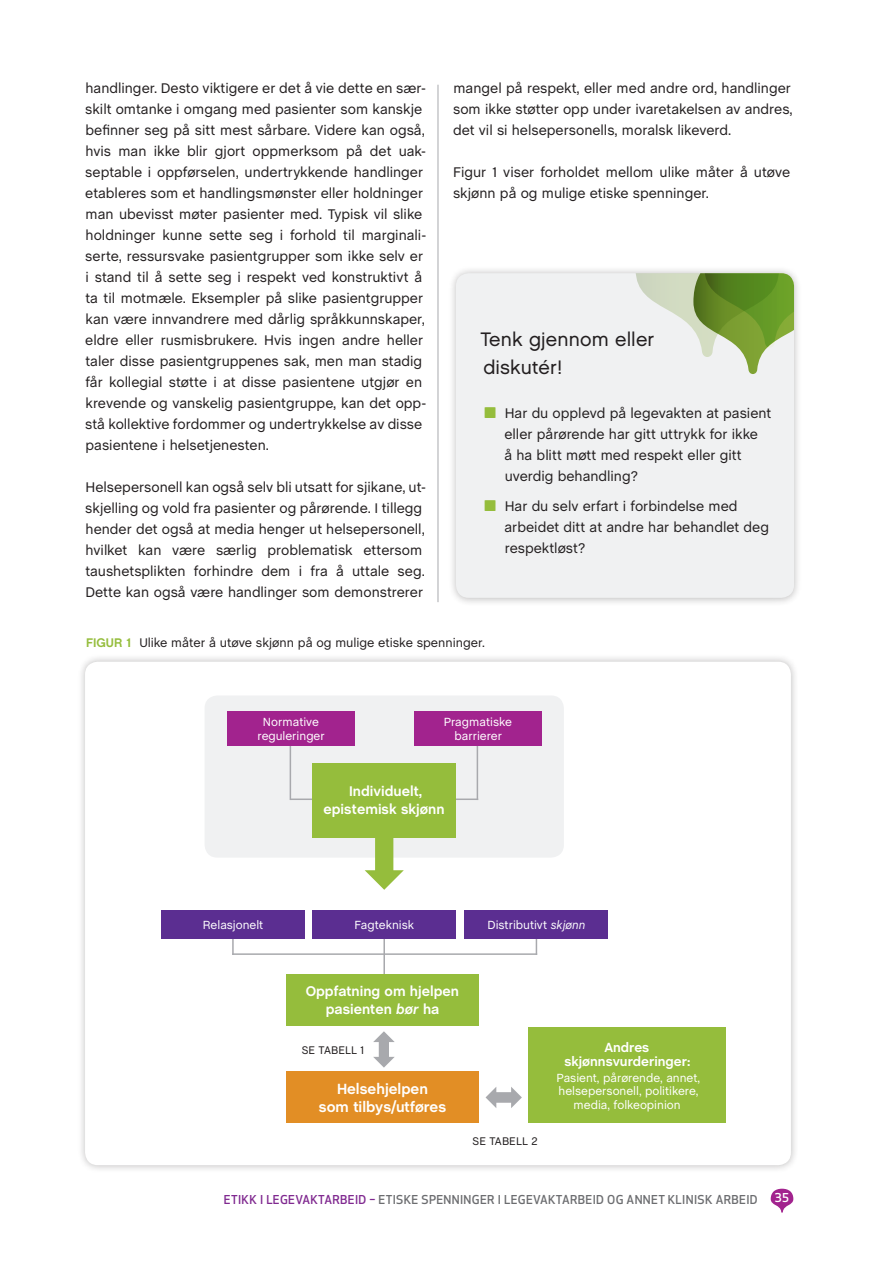
<style>
.page{position:relative;width:893px;height:1263px;background:#fff}
.page>*{position:absolute;margin:0;border:0;box-sizing:border-box;transform-origin:0 0}
.t1{font:19.5px/27.8px "Chalet London Nineteen Sixty";letter-spacing:.01em;color:#231f20}
.t2{font:700 15px/18px "Chalet";color:#fff;text-align:center}
.t3{font:14.25px/21px "Chalet";color:#231f20}
.t4{font:700 14.25px/18px "Chalet";color:#fff;text-align:center}
.t5{font:700 13.5px/14.2px "Chalet";color:#fff;text-align:center}
.t6{font:12.75px "Chalet";color:#231f20}
.t7{font:12px/13.5px "Chalet";color:#fff;text-align:center}
.t8{font:500 12px "Apex New";letter-spacing:.03em;color:#6c6d70}
.t9{font:500 12px "Apex New";letter-spacing:.03em;color:#802990}
.t10{font:500 12px "Apex New";color:#fff}
.t11{font:11.25px "Chalet";color:#231f20}
.s1{font-weight:700;color:#95bd3c}
.s2{font-style:italic}
.s3{color:#6c6d70}
</style>
<div class="page">
<svg style="left:771px;top:1189px;width:22px;height:24px"></svg>
<hr style="left:438px;top:85px;width:1px;height:517px;background:#a8a9ad">
<div style="left:448px;top:265px;width:354px;height:341px;background:#231f20;opacity:.3"></div>
<div style="left:456px;top:273px;width:338px;height:325px;background:#f0f1f2;border-radius:13px"></div>
<svg style="left:636px;top:273px;width:158px;height:101px"></svg>
<div style="left:77px;top:653px;width:722px;height:520px;background:#231f20;opacity:.3"></div>
<div style="left:85px;top:662px;width:706px;height:503px;background:#fff;border-radius:13px"></div>
<div style="left:205px;top:695px;width:359px;height:163px;background:#f0f1f2;border-radius:13px"></div>
<hr style="left:232px;top:922px;width:2px;height:33px;background:#a8a9ad">
<hr style="left:290px;top:741px;width:1px;height:59px;background:#a8a9ad">
<hr style="left:477px;top:741px;width:1px;height:59px;background:#a8a9ad">
<hr style="left:232px;top:953px;width:305px;height:2px;background:#a8a9ad">
<hr style="left:290px;top:798px;width:188px;height:2px;background:#a8a9ad">
<hr style="left:383px;top:922px;width:2px;height:61px;background:#a8a9ad">
<hr style="left:536px;top:922px;width:1px;height:33px;background:#a8a9ad">
<div style="left:313px;top:763px;width:143px;height:74px;background:#95bd3c"></div>
<div style="left:286px;top:974px;width:193px;height:51px;background:#95bd3c"></div>
<div style="left:286px;top:1072px;width:193px;height:51px;background:#e28e25"></div>
<div style="left:161px;top:910px;width:143px;height:29px;background:#5b2e91"></div>
<div style="left:313px;top:910px;width:143px;height:29px;background:#5b2e91"></div>
<div style="left:465px;top:910px;width:143px;height:29px;background:#5b2e91"></div>
<div style="left:529px;top:1027px;width:197px;height:96px;background:#95bd3c"></div>
<svg style="left:365px;top:837px;width:39px;height:53px"></svg>
<svg style="left:373px;top:1031px;width:22px;height:36px"></svg>
<svg style="left:486px;top:1087px;width:36px;height:21px"></svg>
<div style="left:227px;top:711px;width:128px;height:34px;background:#a2238e"></div>
<div style="left:414px;top:711px;width:128px;height:34px;background:#a2238e"></div>
<p class="t3" style="left:85px;top:78px;width:342px">handlinger. Desto viktigere er det å vie dette en sær&shy;skilt omtanke i omgang med pasienter som kanskje befinner seg på sitt mest sårbare. Videre kan også, hvis man ikke blir gjort oppmerksom på det uak&shy;septable i oppførselen, undertrykkende handlinger etableres som et handlingsmønster eller holdninger man ubevisst møter pasienter med. Typisk vil slike holdninger kunne sette seg i forhold til marginali&shy;serte, ressursvake pasientgrupper som ikke selv er i stand til å sette seg i respekt ved konstruktivt å ta til motmæle. Eksempler på slike pasientgrupper kan være innvandrere med dårlig språkkunnskaper, eldre eller rusmisbrukere. Hvis ingen andre heller taler disse pasientgruppenes sak, men man stadig får kollegial støtte i at disse pasientene utgjør en krevende og vanskelig pasientgruppe, kan det opp&shy;stå kollektive fordommer og undertrykkelse av disse pasientene i helsetjenesten.</p>
<p class="t3" style="left:85px;top:477px;width:342px">Helsepersonell kan også selv bli utsatt for sjikane, ut&shy;skjelling og vold fra pasienter og pårørende. I tillegg hender det også at media henger ut helsepersonell, hvilket kan være særlig problematisk ettersom taushetsplikten forhindre dem i fra å uttale seg.<br>Dette kan også være handlinger som demonstrerer</p>
<p class="t3" style="left:453px;top:78px;width:341px;text-align:justify">mangel på respekt, eller med andre ord, handlinger som ikke støtter opp under ivaretakelsen av andres, det vil si helsepersonells, moralsk likeverd.</p>
<p class="t3" style="left:453px;top:162px;width:338px">Figur 1 viser forholdet mellom ulike måter å utøve skjønn på og mulige etiske spenninger.</p>
<h1 class="t1" style="left:480px;top:326px;width:175px">Tenk gjennom eller diskutér!</h1>
<p class="t3" style="left:504px;top:403px;width:268px">Har du opplevd på legevakten at pasient eller pårørende har gitt uttrykk for ikke<br>å ha blitt møtt med respekt eller gitt uverdig behandling?</p>
<p class="t3" style="left:504px;top:496px;width:266px">Har du selv erfart i forbindelse med arbeidet ditt at andre har behandlet deg respektløst?</p>
<p class="t6" style="left:86px;top:635px;width:400px"><span class="s1">Figur 1</span> Ulike måter å utøve skjønn på og mulige etiske spenninger.</p>
<p class="t7" style="left:258px;top:715px;width:69px">Normative reguleringer</p>
<p class="t7" style="left:444px;top:715px;width:70px">Pragmatiske barrierer</p>
<p class="t4" style="left:323px;top:783px;width:123px">Individuelt, epistemisk skjønn</p>
<p class="t7" style="left:203px;top:918px;width:62px">Relasjonelt</p>
<p class="t7" style="left:355px;top:918px;width:61px">Fagteknisk</p>
<p class="t7" style="left:488px;top:918px;width:99px">Distributivt <span class="s2">skjønn</span></p>
<p class="t4" style="left:306px;top:983px;width:155px">Oppfatning om hjelpen pasienten <span class="s2">bør</span> ha</p>
<p class="t11" style="left:302px;top:1043px;width:25px">Se tabell</p>
<p class="t11" style="left:360px;top:1043px;width:5px">1</p>
<p class="t2" style="left:319px;top:1081px;width:129px">Helsehjelpen<br>som tilbys/utføres</p>
<p class="t11" style="left:473px;top:1135px;width:25px">Se tabell</p>
<p class="t11" style="left:531px;top:1135px;width:8px">2</p>
<p class="t5" style="left:564px;top:1041px;width:127px">Andres skjønnsvurderinger:</p>
<p class="t7" style="left:557px;top:1071px;width:145px">Pasient, pårørende, annet, helsepersonell, politikere, media, folkeopinion</p>
<p class="t9" style="left:224px;top:1192px;width:207px">ETIKK I LEGEVAKTARBEID – <span class="s3">ETISKE SPENN</span></p>
<p class="t8" style="left:460px;top:1192px;width:183px">INGER I LEGEVAKTARBEID OG ANNE</p>
<p class="t8" style="left:658px;top:1192px;width:101px">T KLINISK ARBEID</p>
<p class="t10" style="left:775px;top:1190px;width:16px">35</p>
</div>
